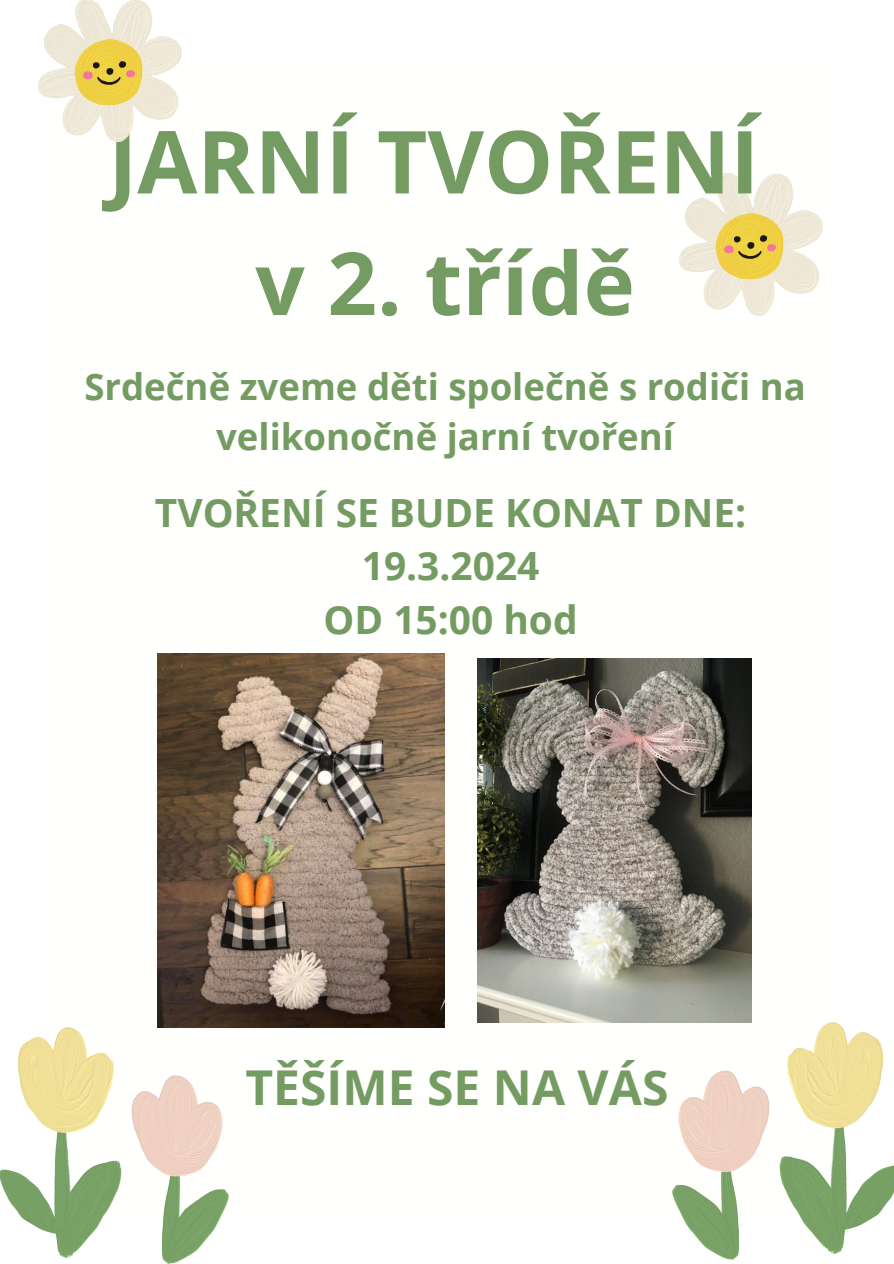
<style>
.page{position:relative;width:894px;height:1264px;background:#fff}
.page>*{position:absolute;margin:0;border:0;box-sizing:border-box;transform-origin:0 0}
.t1{font:700 87px/121.5px "Open Sans";color:#749c62;text-align:center}
.t2{font:700 48px "Open Sans";color:#749c62}
.t3{font:700 38.85px "Open Sans";color:#749c62}
.t4{font:700 36.6px/50.6px "Open Sans";color:#749c62;text-align:center}
</style>
<div class="page">
<img style="left:679px;top:173px;width:143px;height:142px">
<img style="left:0;top:1027px;width:228px;height:236px">
<img style="left:39px;top:0;width:143px;height:142px">
<img style="left:157px;top:653px;width:287px;height:374px">
<img style="left:477px;top:658px;width:273px;height:364px">
<img style="left:672px;top:1022px;width:221px;height:236px">
<p class="t1" style="left:108px;top:99px;width:652px">JARNÍ TVOŘENÍ v 2. třídě</p>
<p class="t4" style="left:84px;top:360px;width:722px">Srdečně zveme děti společně s rodiči na velikonočně jarní tvoření</p>
<p class="t3" style="left:155px;top:485px;width:592px">TVOŘENÍ SE BUDE KONAT DNE:</p>
<h2 class="t3" style="left:362px;top:538px;width:179px">19.3.2024</h2>
<p class="t3" style="left:323px;top:592px;width:255px">OD 15:00 hod</p>
<p class="t2" style="left:245px;top:1053px;width:424px">TĚŠÍME SE NA VÁS</p>
</div>
